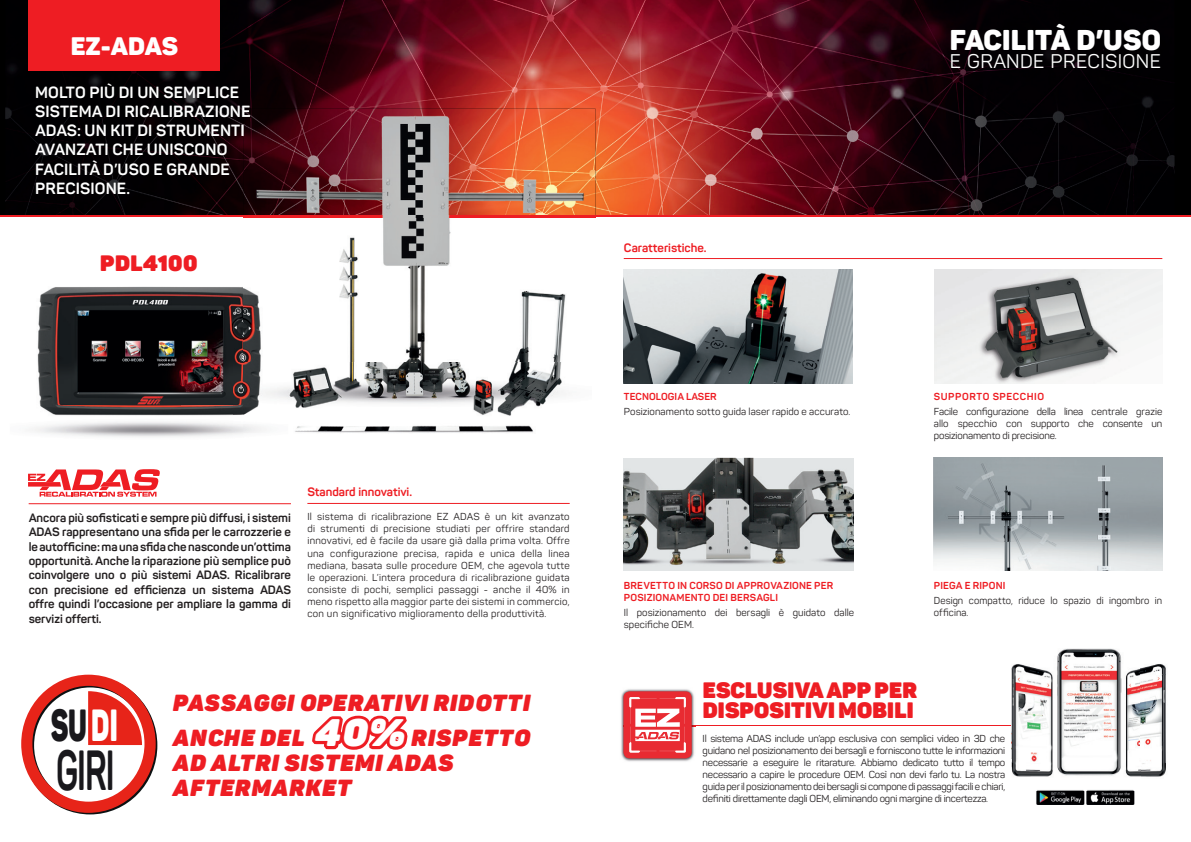
<style>
.page{position:relative;width:1191px;height:842px;background:#fff}
.page>*{position:absolute;margin:0;border:0;box-sizing:border-box;transform-origin:0 0}
.t1{font:700 55.7px "Panton";color:#19181c;scale:.6 1}
.t2{font:900 44.4px "Panton";color:#19181c;scale:.61 1}
.t3{font:900 28.2px "Panton";letter-spacing:.01em;color:#fff}
.t4{font:900 25px "Panton";color:#fff}
.t5{font:italic 900 23px/35px "Panton";letter-spacing:.05em;color:#ee1d23}
.t6{font:900 22px/20px "Panton";letter-spacing:.01em;color:#ee1d23}
.t7{font:19.5px "Panton";letter-spacing:.02em;color:#fff}
.t8{font:700 16px/19.2px "Panton";letter-spacing:.01em;color:#fff}
.t9{font:700 12px/14.4px "Panton";color:#231f20;text-align:justify}
.t10{font:700 12px "Panton";color:#ee1d23}
.t11{font:10px/12px "Panton";letter-spacing:.005em;color:#231f20;text-align:justify}
.t12{font:700 10px/12px "Panton";letter-spacing:.02em;color:#ee1d23}
.t13{font:700 10px "Panton";letter-spacing:.06em;color:#ee1d23}
.s1{color:#fff}
.s2{font-size:37.9px}
</style>
<div class="page">
<img style="left:5px;top:0;width:1169px;height:215px">
<div style="left:28px;top:0;width:192px;height:70px;background:#ee1d23"></div>
<hr style="left:307px;top:503px;width:262px;height:1px;background:#ee1d23">
<hr style="left:0;top:215px;width:1191px;height:2px;background:#ee1d23">
<img style="left:244px;top:217px;width:246px;height:145px">
<img style="left:490px;top:217px;width:105px;height:145px">
<img style="left:295px;top:425px;width:239px;height:8px">
<img style="left:244px;top:109px;width:351px;height:108px">
<svg style="left:244px;top:109px;width:7px;height:8px"></svg>
<img style="left:276px;top:362px;width:287px;height:54px">
<hr style="left:29px;top:503px;width:262px;height:1px;background:#ee1d23">
<svg style="left:28px;top:469px;width:132px;height:28px"></svg>
<svg style="left:88px;top:691px;width:54px;height:54px;background:#e8392f"></svg>
<div style="left:23px;top:676px;width:134px;height:138px;border:11px solid #0d1112;border-radius:50%"></div>
<div style="left:21px;top:675px;width:135px;height:138px;border:11px solid #e72419;border-radius:50%"></div>
<hr style="left:624px;top:726px;width:387px;height:1px;background:#ee1d23">
<hr style="left:624px;top:258px;width:538px;height:1px;background:#ee1d23">
<img style="left:934px;top:270px;width:228px;height:113px">
<img style="left:934px;top:457px;width:228px;height:114px">
<img style="left:624px;top:458px;width:229px;height:113px">
<img style="left:624px;top:270px;width:228px;height:113px">
<img style="left:1011px;top:648px;width:155px;height:129px">
<img style="left:1036px;top:790px;width:99px;height:15px">
<img style="left:621px;top:689px;width:75px;height:73px">
<div style="left:623px;top:691px;width:68px;height:67px;background:#e82b32;border-radius:6px"></div>
<svg style="left:629px;top:697px;width:56px;height:55px"></svg>
<img style="left:276px;top:405px;width:12px;height:11px">
<img style="left:21px;top:272px;width:255px;height:161px">
<img style="left:233px;top:362px;width:11px;height:62px">
<h3 class="t4" style="left:71px;top:30px;width:109px">EZ-ADAS</h3>
<h3 class="t8" style="left:35px;top:82px;width:217px">MOLTO PIÙ DI UN SEMPLICE<br>SISTEMA DI RICALIBRAZIONE<br>ADAS: UN KIT DI STRUMENTI<br>AVANZATI CHE UNISCONO<br>FACILITÀ D’USO E GRANDE<br>PRECISIONE.</h3>
<h3 class="t6" style="left:100px;top:252px;width:99px">PDL4100</h3>
<p class="t9" style="left:29px;top:510px;width:264px">Ancora più sofisticati e sempre più diffusi, i sistemi ADAS rappresentano una sfida per le carrozzerie e le autofficine: ma una sfida che nasconde un’ottima opportunità. Anche la riparazione più semplice può coinvolgere uno o più sistemi ADAS. Ricalibrare con precisione ed efficienza un sistema ADAS offre quindi l’occasione per ampliare la gamma di servizi offerti.</p>
<p class="t10" style="left:307px;top:485px;width:106px">Standard innovativi.</p>
<p class="t11" style="left:307px;top:511px;width:264px">Il sistema di ricalibrazione EZ ADAS è un kit avanzato di strumenti di precisione studiati per offrire standard innovativi, ed è facile da usare già dalla prima volta. Offre una configurazione precisa, rapida e unica della linea mediana, basata sulle procedure OEM, che agevola tutte le operazioni. L’intera procedura di ricalibrazione guidata consiste di pochi, semplici passaggi - anche il 40% in meno rispetto alla maggior parte dei sistemi in commercio, con un significativo miglioramento della produttività.</p>
<h2 class="t2" style="left:51px;top:696px;width:111px">SU <span class="s1">DI</span></h2>
<h1 class="t1" style="left:56px;top:735px;width:99px">GIRI</h1>
<h3 class="t5" style="left:173px;top:685px;width:358px">PASSAGGI OPERATIVI RIDOTTI<br>ANCHE DEL <span class="s2">40%</span> RISPETTO</h3>
<h3 class="t5" style="left:173px;top:750px;width:282px;line-height:25px">AD ALTRI SISTEMI ADAS<br>AFTERMARKET</h3>
<h3 class="t3" style="left:950px;top:22px;width:212px">FACILITÀ D’USO</h3>
<h3 class="t7" style="left:950px;top:49px;width:213px">E GRANDE PRECISIONE</h3>
<p class="t10" style="left:624px;top:240px;width:84px">Caratteristiche.</p>
<p class="t12" style="left:624px;top:391px;width:94px">TECNOLOGIA LASER</p>
<p class="t11" style="left:624px;top:406px;width:228px">Posizionamento sotto guida laser rapido e accurato.</p>
<p class="t13" style="left:934px;top:390px;width:112px">SUPPORTO SPECCHIO</p>
<p class="t11" style="left:934px;top:406px;width:230px">Facile configurazione della linea centrale grazie allo specchio con supporto che consente un posizionamento di precisione.</p>
<p class="t12" style="left:624px;top:579px;width:211px">BREVETTO IN CORSO DI APPROVAZIONE PER<br>POSIZIONAMENTO DEI BERSAGLI</p>
<p class="t11" style="left:624px;top:606px;width:232px">Il posizionamento dei bersagli è guidato dalle specifiche OEM.</p>
<p class="t12" style="left:934px;top:579px;width:73px">PIEGA E RIPONI</p>
<p class="t11" style="left:934px;top:594px;width:230px">Design compatto, riduce lo spazio di ingombro in officina.</p>
<h3 class="t6" style="left:703px;top:679px;width:216px">ESCLUSIVA APP PER<br>DISPOSITIVI MOBILI</h3>
<p class="t11" style="left:702px;top:733px;width:304px">Il sistema ADAS include un’app esclusiva con semplici video in 3D che guidano nel posizionamento dei bersagli e forniscono tutte le informazioni necessarie a eseguire le ritarature. Abbiamo dedicato tutto il tempo necessario a capire le procedure OEM. Così non devi farlo tu. La nostra guida per il posizionamento dei bersagli si compone di passaggi facili e chiari, definiti direttamente dagli OEM, eliminando ogni margine di incertezza.</p>
</div>
